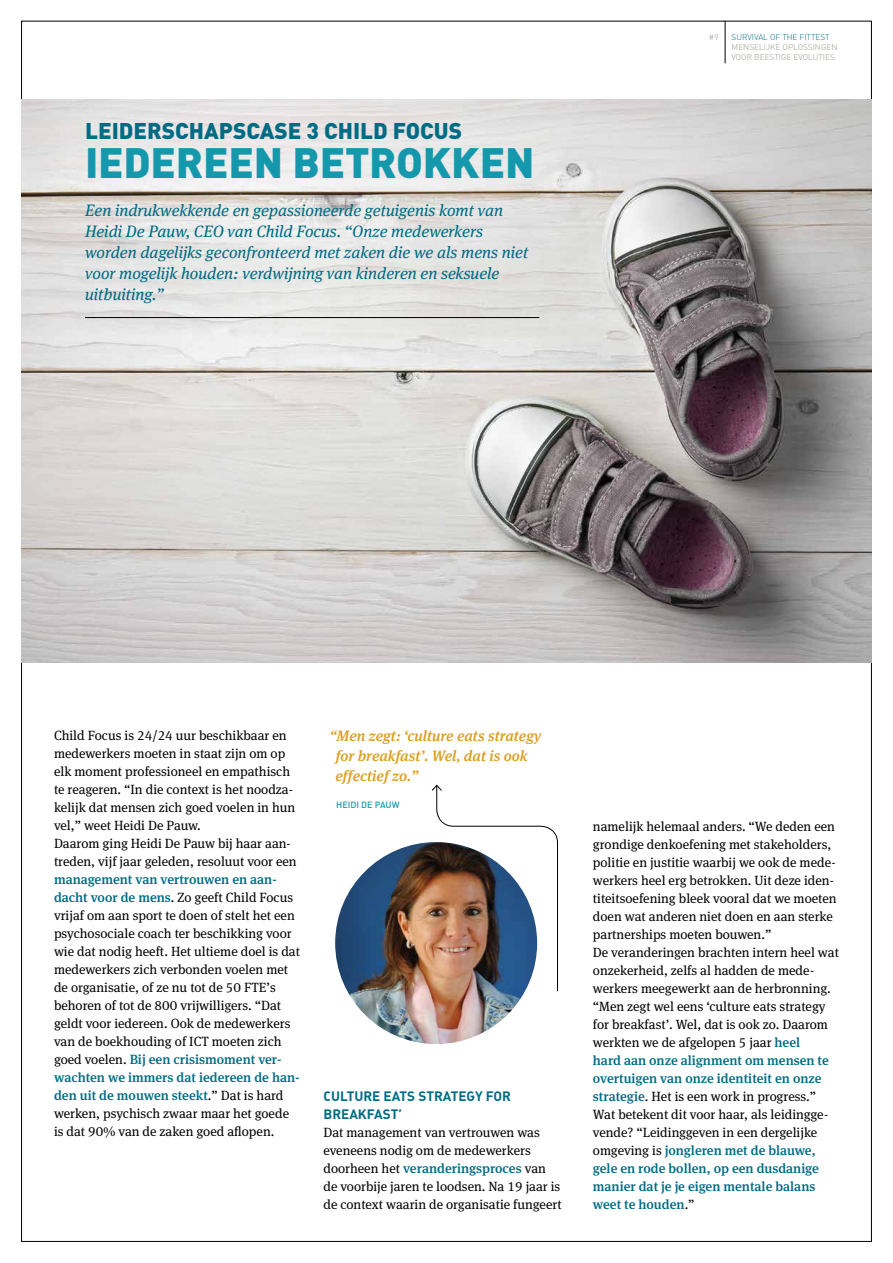
<style>
.page{position:relative;width:893px;height:1263px;background:#fff}
.page>*{position:absolute;margin:0;border:0;box-sizing:border-box;transform-origin:0 0}
.t1{font:900 42px "DIN";letter-spacing:-.005em;color:#1598ac}
.t2{font:900 22.5px "DIN";color:#006c84}
.t3{font:italic 16.5px/21px "Meta Serif Tf";color:#006c84}
.t4{font:italic 500 15px/19.5px "Meta Serif Tf";color:#da9f21}
.t5{font:13.5px/18px "DIN Bold Alternate";color:#006c84}
.t6{font:13.35px/18px "Meta Serif Tf";color:#000}
.t7{font:9px "DIN Medium Alternate";color:#1598ac}
.t8{font:300 8.25px/9.9px "DIN";color:#9c988b}
.t9{font:300 8.25px "DIN";color:#006c84}
.s1{font-weight:500;color:#006c84}
</style>
<div class="page">
<hr style="left:725px;top:21px;width:1px;height:42px;background:#000">
<img style="left:21px;top:100px;width:851px;height:562px">
<hr style="left:85px;top:317px;width:454px;height:1px;background:#000">
<img style="left:335px;top:842px;width:202px;height:202px;border-radius:101px">
<img style="left:431px;top:784px;width:127px;height:208px">
<h2 class="t2" style="left:85px;top:115px;width:379px">LEIDERSCHAPSCASE 3 CHILD FOCUS</h2>
<h1 class="t1" style="left:85px;top:135px;width:451px">IEDEREEN BETROKKEN</h1>
<p class="t3" style="left:85px;top:200px;width:445px">Een indrukwekkende en gepassioneerde getuigenis komt van Heidi De Pauw, CEO van Child Focus. “Onze medewerkers worden dagelijks geconfronteerd met zaken die we als mens niet voor mogelijk houden: verdwijning van kinderen en seksuele uitbuiting.”</p>
<p class="t8" style="left:709px;top:32px;width:11px">#9</p>
<p class="t9" style="left:732px;top:32px;width:100px">SURVIVAL OF THE FITTEST</p>
<p class="t8" style="left:732px;top:42px;width:107px">MENSELIJKE OPLOSSINGEN<br>VOOR BEESTIGE EVOLUTIES</p>
<p class="t6" style="left:54px;top:726px;width:244px">Child Focus is 24/24 uur beschikbaar en medewerkers moeten in staat zijn om op elk moment professioneel en empathisch te reageren. “In die context is het noodza&shy;kelijk dat mensen zich goed voelen in hun vel,” weet Heidi De Pauw.<br>Daarom ging Heidi De Pauw bij haar aan&shy;treden, vijf jaar geleden, resoluut voor een</p>
<p class="t6" style="left:54px;top:870px;width:248px"><span class="s1">management van vertrouwen en aan&shy;dacht voor de mens</span>. Zo geeft Child Focus vrijaf om aan sport te doen of stelt het een psychosociale coach ter beschikking voor wie dat nodig heeft. Het ultieme doel is dat medewerkers zich verbonden voelen met de organisatie, of ze nu tot de 50 FTE’s behoren of tot de 800 vrijwilligers. “Dat geldt voor iedereen. Ook de medewerkers van de boekhouding of ICT moeten zich goed voelen. <span class="s1">Bij een crisismoment ver&shy;wachten we immers dat iedereen de han&shy;den uit de mouwen steekt</span>.” Dat is hard werken, psychisch zwaar maar het goede is dat 90% van de zaken goed aflopen.</p>
<p class="t4" style="left:335px;top:726px;width:208px;text-indent:-5px">“Men zegt: ‘culture eats strategy for breakfast’. Wel, dat is ook effectief zo.”</p>
<p class="t7" style="left:336px;top:799px;width:65px">HEIDI DE PAUW</p>
<p class="t5" style="left:323px;top:1086px;width:189px">CULTURE EATS STRATEGY FOR<br>BREAKFAST’</p>
<p class="t6" style="left:323px;top:1123px;width:240px">Dat management van vertrouwen was eveneens nodig om de medewerkers doorheen het <span class="s1">veranderingsproces</span> van de voorbije jaren te loodsen. Na 19 jaar is de context waarin de organisatie fungeert</p>
<p class="t6" style="left:593px;top:817px;width:248px">namelijk helemaal anders. “We deden een grondige denkoefening met stakeholders, politie en justitie waarbij we ook de mede&shy;werkers heel erg betrokken. Uit deze iden&shy;titeitsoefening bleek vooral dat we moeten doen wat anderen niet doen en aan sterke partnerships moeten bouwen.”<br>De veranderingen brachten intern heel wat onzekerheid, zelfs al hadden de mede&shy;werkers meegewerkt aan de herbronning. “Men zegt wel eens ‘culture eats strategy for breakfast’. Wel, dat is ook zo. Daarom werkten we de afgelopen 5 jaar <span class="s1">heel<br>hard aan onze alignment om mensen te overtuigen van onze identiteit en onze strategie</span>. Het is een work in progress.” Wat betekent dit voor haar, als leidingge&shy;vende? “Leidinggeven in een dergelijke omgeving is <span class="s1">jongleren met de blauwe, gele en rode bollen, op een dusdanige manier dat je je eigen mentale balans weet te houden</span>.”</p>
</div>
